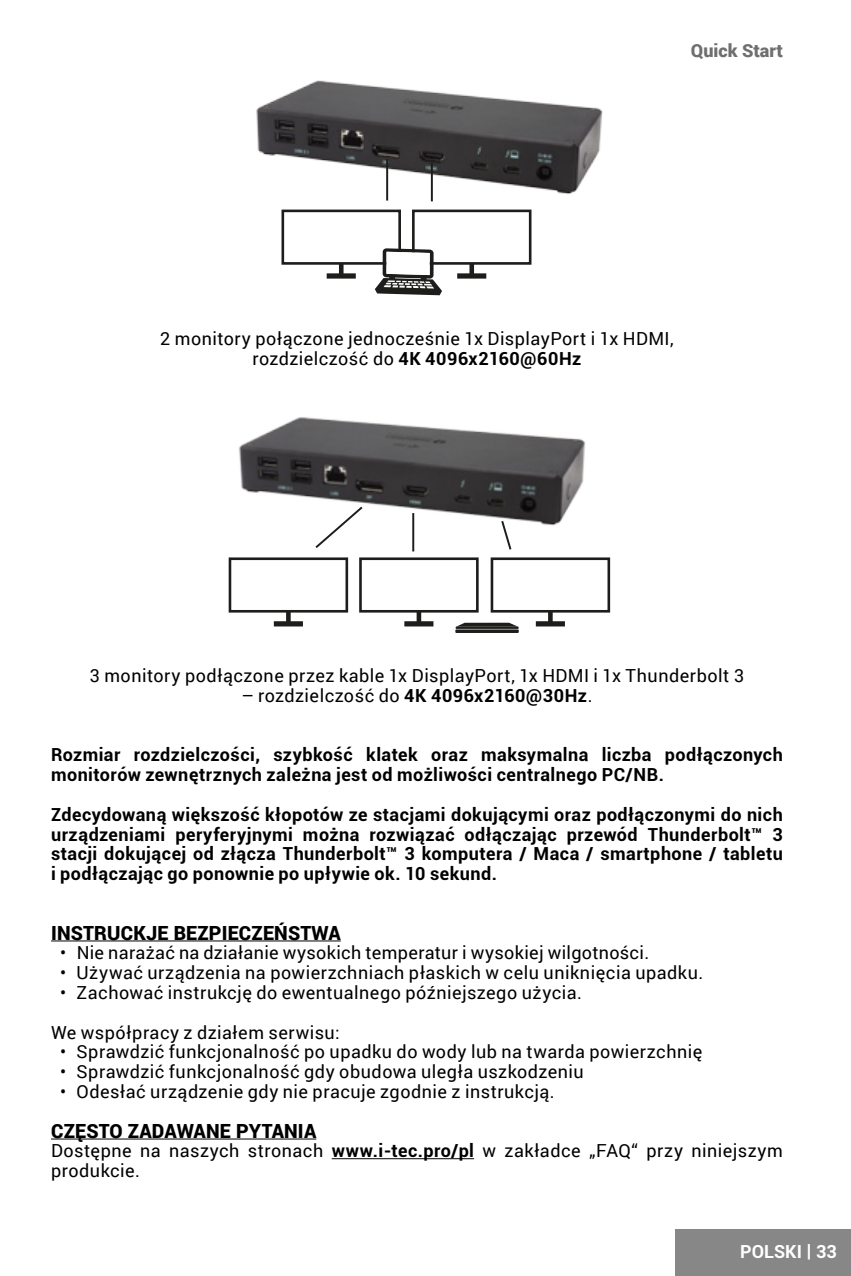
<style>
.page{position:relative;width:851px;height:1276px;background:#fff}
.page>*{position:absolute;margin:0;border:0;box-sizing:border-box;transform-origin:0 0}
.t1{font:900 19.5px "Roboto";letter-spacing:.01em;color:#000}
.t2{font:18px/19.8px "Roboto";letter-spacing:.025em;color:#000;text-align:center}
.t3{font:700 18px/19.8px "Roboto";letter-spacing:.025em;color:#000}
.t4{font:900 18px "Roboto";color:#706f6f}
.t5{font:700 18px "Roboto";color:#fff}
.s1{font-weight:700}
</style>
<div class="page">
<div style="left:674px;top:1229px;width:176px;height:47px;background:#878787"></div>
<hr style="left:51px;top:940px;width:290px;height:1px;background:#000">
<hr style="left:51px;top:1138px;width:265px;height:1px;background:#000">
<hr style="left:332px;top:1158px;width:142px;height:1px;background:#000">
<img style="left:256px;top:80px;width:347px;height:151px">
<hr style="left:386px;top:159px;width:2px;height:42px;background:#1d1d1b">
<hr style="left:431px;top:163px;width:2px;height:38px;background:#1d1d1b">
<div style="left:283px;top:211px;width:116px;height:52px;background:#fff"></div>
<div style="left:281px;top:210px;width:120px;height:55px;border:3px solid #1d1d1b"></div>
<hr style="left:339px;top:264px;width:4px;height:12px;background:#1d1d1b">
<div style="left:326px;top:273px;width:30px;height:6px;background:#1d1d1b"></div>
<div style="left:413px;top:211px;width:117px;height:52px;background:#fff"></div>
<div style="left:412px;top:210px;width:119px;height:55px;border:3px solid #1d1d1b"></div>
<div style="left:469px;top:264px;width:5px;height:12px;background:#1d1d1b"></div>
<div style="left:457px;top:273px;width:29px;height:6px;background:#1d1d1b"></div>
<svg style="left:375px;top:248px;width:67px;height:47px"></svg>
<img style="left:228px;top:417px;width:383px;height:153px">
<svg style="left:313px;top:504px;width:51px;height:46px"></svg>
<svg style="left:499px;top:519px;width:14px;height:33px"></svg>
<hr style="left:412px;top:513px;width:2px;height:38px;background:#1d1d1b">
<div style="left:230px;top:559px;width:117px;height:52px;background:#fff"></div>
<div style="left:229px;top:557px;width:119px;height:55px;border:3px solid #1d1d1b"></div>
<svg style="left:286px;top:612px;width:4px;height:9px"></svg>
<div style="left:274px;top:621px;width:29px;height:5px;background:#1d1d1b"></div>
<div style="left:360px;top:559px;width:117px;height:52px;background:#fff"></div>
<div style="left:359px;top:557px;width:119px;height:55px;border:3px solid #1d1d1b"></div>
<div style="left:416px;top:612px;width:5px;height:11px;background:#1d1d1b"></div>
<div style="left:404px;top:621px;width:29px;height:5px;background:#1d1d1b"></div>
<div style="left:492px;top:559px;width:116px;height:52px;background:#fff"></div>
<div style="left:490px;top:557px;width:120px;height:55px;border:3px solid #1d1d1b"></div>
<svg style="left:548px;top:612px;width:4px;height:9px"></svg>
<div style="left:535px;top:621px;width:30px;height:5px;background:#1d1d1b"></div>
<svg style="left:455px;top:629px;width:63px;height:4px"></svg>
<hr style="left:455px;top:626px;width:63px;height:3px;background:#1d1d1b">
<svg style="left:456px;top:623px;width:62px;height:4px"></svg>
<p class="t4" style="left:690px;top:38px;width:94px">Quick Start</p>
<p class="t2" style="left:160px;top:328px;width:515px">2 monitory połączone jednocześnie 1x DisplayPort i 1x HDMI, rozdzielczość do <span class="s1">4K 4096x2160@60Hz</span></p>
<p class="t2" style="left:90px;top:665px;width:655px">3 monitory podłączone przez kable 1x DisplayPort, 1x HDMI i 1x Thunderbolt 3</p>
<p class="t2" style="left:241px;top:685px;width:352px">– rozdzielczość do <span class="s1">4K 4096x2160@30Hz</span>.</p>
<p class="t3" style="left:51px;top:744px;width:733px">Rozmiar rozdzielczości, szybkość klatek oraz maksymalna liczba podłączonych monitorów zewnętrznych zależna jest od możliwości centralnego PC/NB.</p>
<p class="t3" style="left:51px;top:803px;width:733px;text-align:justify">Zdecydowaną większość kłopotów ze stacjami dokującymi oraz podłączonymi do nich urządzeniami peryferyjnymi można rozwiązać odłączając przewód Thunderbolt™ 3 stacji dokującej od złącza Thunderbolt™ 3 komputera / Maca / smartphone / tabletu i podłączając go ponownie po upływie ok. 10 sekund.</p>
<p class="t1" style="left:51px;top:919px;width:291px">INSTRUCKJE BEZPIECZEŃSTWA</p>
<p class="t2" style="left:60px;top:942px;width:590px">• Nie narażać na działanie wysokich temperatur i wysokiej wilgotności.</p>
<p class="t2" style="left:60px;top:962px;width:644px">• Używać urządzenia na powierzchniach płaskich w celu uniknięcia upadku.</p>
<p class="t2" style="left:60px;top:982px;width:523px">• Zachować instrukcję do ewentualnego późniejszego użycia.</p>
<p class="t2" style="left:51px;top:1021px;width:290px">We współpracy z działem serwisu:</p>
<p class="t2" style="left:60px;top:1041px;width:643px">• Sprawdzić funkcjonalność po upadku do wody lub na twarda powierzchnię</p>
<p class="t2" style="left:60px;top:1061px;width:525px">• Sprawdzić funkcjonalność gdy obudowa uległa uszkodzeniu</p>
<p class="t2" style="left:60px;top:1081px;width:496px">• Odesłać urządzenie gdy nie pracuje zgodnie z instrukcją.</p>
<p class="t1" style="left:51px;top:1117px;width:267px">CZĘSTO ZADAWANE PYTANIA</p>
<p class="t2" style="left:51px;top:1140px;width:733px;text-align:left">Dostępne na naszych stronach <span class="s1">www.i-tec.pro/pl</span> w zakładce „FAQ“ przy niniejszym produkcie.</p>
<p class="t5" style="left:740px;top:1239px;width:98px">POLSKI | 33</p>
</div>
